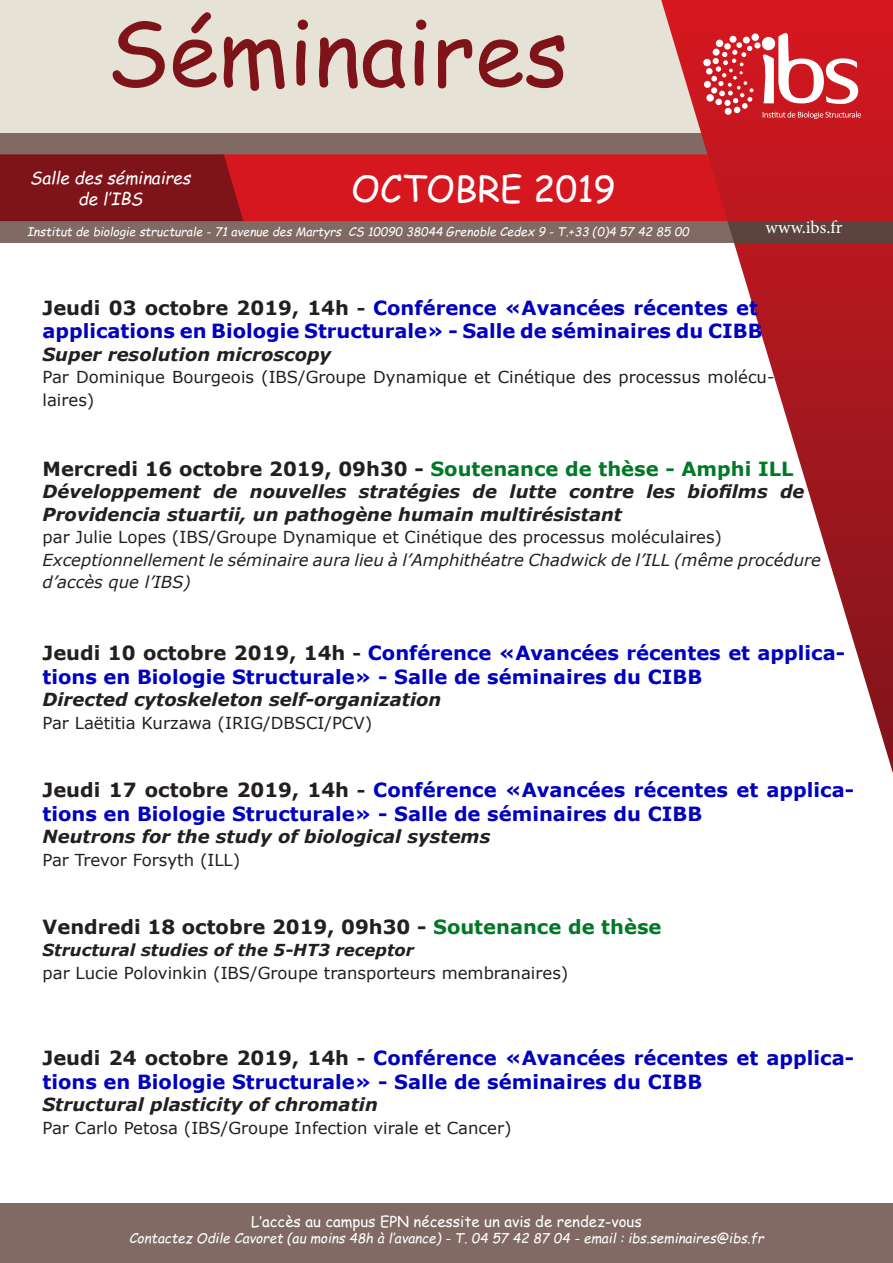
<style>
.page{position:relative;width:893px;height:1263px;background:#fff}
.page>*{position:absolute;margin:0;border:0;box-sizing:border-box;transform-origin:0 0}
.t1{font:90px "Comic Sans MS";color:#7f131a}
.t2{font:36px "Comic Sans MS";color:#fff}
.titres_de_sujets{font:700 19.5px/23.4px "Verdana";color:#0000bf}
.titres_de_sujets-2{font:700 19.5px "Verdana";color:#231f20}
.titres_de_sujets-3{font:italic 700 18px/22.5px "Verdana";color:#231f20}
.t3{font:18px "Minion Pro";letter-spacing:.01em;color:#fff}
.t4{font:italic 16.95px/20.4px "Comic Sans MS";color:#fff;text-align:center}
.titres_de_sujets-4{font:16.5px/22.5px "Verdana";color:#231f20}
.t5{font:italic 16.5px/22.5px "Verdana";color:#231f20}
.t6{font:italic 700 16.5px "Verdana";color:#231f20}
.t7{font:15px "Comic Sans MS";color:#fff}
.t8{font:italic 13.5px "Comic Sans MS";color:#fff}
.t9{font:italic 12px "Comic Sans MS";color:#fff}
.s1{color:#231f20}
.s2{font-size:18px;color:#231f20}
.s3{color:#007828}
</style>
<div class="page">
<div style="left:0;top:1204px;width:893px;height:59px;background:#806a63"></div>
<div style="left:0;top:0;width:893px;height:136px;background:#e6e2d5"></div>
<div style="left:0;top:133px;width:713px;height:21px;background:#806a63"></div>
<svg style="left:0;top:154px;width:661px;height:67px;background:#b7161d"></svg>
<svg style="left:661px;top:0;width:232px;height:773px"></svg>
<svg style="left:763px;top:111px;width:98px;height:8px"></svg>
<svg style="left:760px;top:28px;width:98px;height:76px;background:#df6469"></svg>
<div style="left:751px;top:33px;width:8px;height:8px;background:#fff;border-radius:50%"></div>
<div style="left:743px;top:37px;width:7px;height:7px;background:#fff;border-radius:50%"></div>
<div style="left:716px;top:40px;width:7px;height:7px;background:#fff;border-radius:50%"></div>
<div style="left:706px;top:94px;width:8px;height:8px;background:#fff;border-radius:50%"></div>
<div style="left:703px;top:59px;width:8px;height:7px;background:#fff;border-radius:50%"></div>
<div style="left:706px;top:68px;width:7px;height:7px;background:#fff;border-radius:50%"></div>
<div style="left:729px;top:36px;width:7px;height:7px;background:#fff;border-radius:50%"></div>
<div style="left:704px;top:81px;width:7px;height:7px;background:#fff;border-radius:50%"></div>
<svg style="left:754px;top:42px;width:7px;height:7px"></svg>
<svg style="left:711px;top:42px;width:42px;height:71px;background:#d95056"></svg>
<svg style="left:0;top:221px;width:893px;height:21px;background:#78625b"></svg>
<p class="t1" style="left:107px;top:-14px;width:463px">Séminaires</p>
<p class="t4" style="left:30px;top:167px;width:162px">Salle des séminaires de l’IBS</p>
<p class="t2" style="left:351px;top:162px;width:266px">OCTOBRE 2019</p>
<p class="t9" style="left:27px;top:222px;width:663px">Institut de biologie structurale - 71 avenue des Martyrs CS 10090 38044 Grenoble Cedex 9 - T.+33 (0)4 57 42 85 00</p>
<p class="t3" style="left:766px;top:215px;width:79px">www.ibs.fr</p>
<p class="titres_de_sujets" style="left:43px;top:295px;width:722px"><span class="s1">Jeudi 03 octobre 2019, 14h</span> <span class="s2">-</span> Conférence «Avancées récentes et applications en Biologie Structurale» - Salle de séminaires du CIBB</p>
<p class="titres_de_sujets-3" style="left:43px;top:342px;width:290px">Super resolution microscopy</p>
<p class="titres_de_sujets-4" style="left:43px;top:366px;width:733px">Par Dominique Bourgeois (IBS/Groupe Dynamique et Cinétique des processus molécu&shy;laires)</p>
<p class="titres_de_sujets-2" style="left:43px;top:455px;width:752px">Mercredi 16 octobre 2019, 09h30 - <span class="s3">Soutenance de thèse - Amphi ILL</span></p>
<p class="titres_de_sujets-3" style="left:43px;top:480px;width:763px">Développement de nouvelles stratégies de lutte contre les biofilms de<br>Providencia stuartii, un pathogène humain multirésistant</p>
<p class="titres_de_sujets-4" style="left:43px;top:526px;width:681px">par Julie Lopes (IBS/Groupe Dynamique et Cinétique des processus moléculaires)</p>
<p class="t5" style="left:43px;top:548px;width:780px">Exceptionnellement le séminaire aura lieu à l’Amphithéatre Chadwick de l’ILL (même procédure d’accès que l’IBS)</p>
<p class="titres_de_sujets" style="left:43px;top:641px;width:804px"><span class="s1">Jeudi 10 octobre 2019, 14h</span> <span class="s2">-</span> Conférence «Avancées récentes et applica&shy;tions en Biologie Structurale» - Salle de séminaires du CIBB</p>
<p class="titres_de_sujets-3" style="left:43px;top:688px;width:400px">Directed cytoskeleton self-organization</p>
<p class="titres_de_sujets-4" style="left:43px;top:711px;width:331px">Par Laëtitia Kurzawa (IRIG/DBSCI/PCV)</p>
<p class="titres_de_sujets" style="left:43px;top:778px;width:813px"><span class="s1">Jeudi 17 octobre 2019, 14h</span> <span class="s2">-</span> Conférence «Avancées récentes et applica&shy;tions en Biologie Structurale» - Salle de séminaires du CIBB</p>
<p class="titres_de_sujets-3" style="left:43px;top:825px;width:449px">Neutrons for the study of biological systems</p>
<p class="titres_de_sujets-4" style="left:43px;top:848px;width:199px">Par Trevor Forsyth (ILL)</p>
<p class="titres_de_sujets-2" style="left:43px;top:913px;width:620px">Vendredi 18 octobre 2019, 09h30 - <span class="s3">Soutenance de thèse</span></p>
<p class="t6" style="left:43px;top:939px;width:373px">Structural studies of the 5-HT3 receptor</p>
<p class="titres_de_sujets-4" style="left:43px;top:961px;width:527px">par Lucie Polovinkin (IBS/Groupe transporteurs membranaires)</p>
<p class="titres_de_sujets" style="left:43px;top:1046px;width:813px"><span class="s1">Jeudi 24 octobre 2019, 14h</span> <span class="s2">-</span> Conférence «Avancées récentes et applica&shy;tions en Biologie Structurale» - Salle de séminaires du CIBB</p>
<p class="titres_de_sujets-3" style="left:43px;top:1093px;width:337px">Structural plasticity of chromatin</p>
<p class="titres_de_sujets-4" style="left:43px;top:1116px;width:471px">Par Carlo Petosa (IBS/Groupe Infection virale et Cancer)</p>
<p class="t7" style="left:251px;top:1210px;width:392px">L’accès au campus EPN nécessite un avis de rendez-vous</p>
<p class="t8" style="left:129px;top:1228px;width:636px">Contactez Odile Cavoret (au moins 48h à l’avance) - T. 04 57 42 87 04 - email : ibs.seminaires@ibs.fr</p>
</div>
